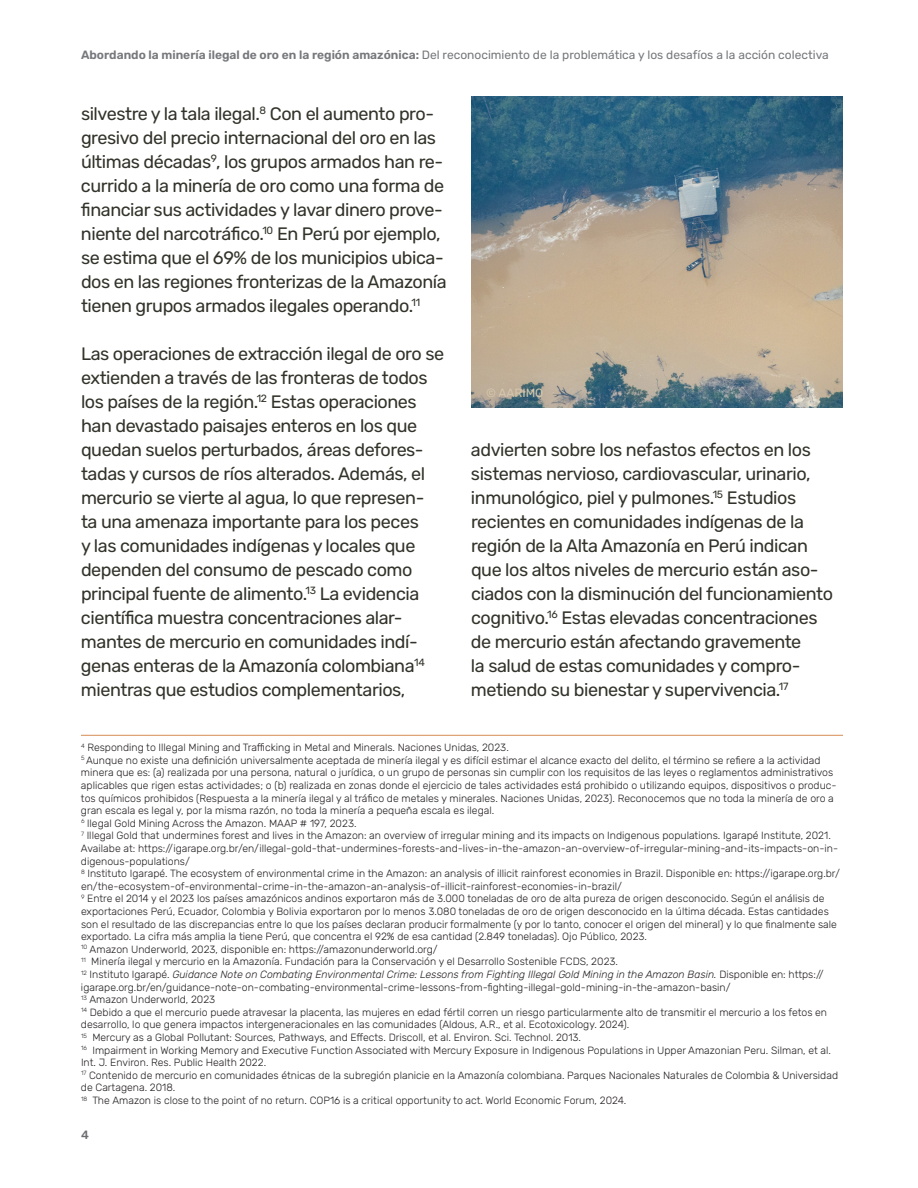
<style>
.page{position:relative;width:918px;height:1188px;background:#fff}
.page>*{position:absolute;margin:0;border:0;box-sizing:border-box;transform-origin:0 0}
.t1{font:18px/24px "Rubik";letter-spacing:-.025em;color:#33332b}
.t2{font:12px "Rubik";color:#76787b}
.t3{font:12px "Rubik";color:#d4c7ad}
.t4{font:500 12px "Rubik";color:#6c6d70}
.t5{font:300 10.5px/12.6px "Rubik";color:#231f20}
.s1{font-weight:600}
.s2{font-style:italic}
</style>
<div class="page">
<hr style="left:81px;top:735px;width:762px;height:1px;background:#d68c54">
<img style="left:471px;top:96px;width:372px;height:312px">
<p class="t2" style="left:81px;top:48px;width:749px"><span class="s1">Abordando la minería ilegal de oro en la región amazónica:</span> Del reconocimiento de la problemática y los desafíos a la acción colectiva</p>
<p class="t1" style="left:81px;top:102px;width:367px">silvestre y la tala ilegal.<sup>8</sup> Con el aumento pro&shy;gresivo del precio internacional del oro en las últimas décadas<sup>9</sup>, los grupos armados han re&shy;currido a la minería de oro como una forma de financiar sus actividades y lavar dinero prove&shy;niente del narcotráfico.<sup>10</sup> En Perú por ejemplo, se estima que el 69% de los municipios ubica&shy;dos en las regiones fronterizas de la Amazonía tienen grupos armados ilegales operando.<sup>11</sup></p>
<p class="t1" style="left:81px;top:342px;width:365px">Las operaciones de extracción ilegal de oro se extienden a través de las fronteras de todos los países de la región.<sup>12</sup> Estas operaciones han devastado paisajes enteros en los que quedan suelos perturbados, áreas defores&shy;tadas y cursos de ríos alterados. Además, el mercurio se vierte al agua, lo que represen&shy;ta una amenaza importante para los peces<br>y las comunidades indígenas y locales que dependen del consumo de pescado como principal fuente de alimento.<sup>13</sup> La evidencia científica muestra concentraciones alar&shy;mantes de mercurio en comunidades indí&shy;genas enteras de la Amazonía colombiana<sup>14 </sup>mientras que estudios complementarios,</p>
<p class="t3" style="left:486px;top:386px;width:59px">© AARIMO</p>
<p class="t1" style="left:471px;top:438px;width:364px">advierten sobre los nefastos efectos en los sistemas nervioso, cardiovascular, urinario, inmunológico, piel y pulmones.<sup>15</sup> Estudios recientes en comunidades indígenas de la región de la Alta Amazonía en Perú indican que los altos niveles de mercurio están aso&shy;ciados con la disminución del funcionamiento cognitivo.<sup>16</sup> Estas elevadas concentraciones de mercurio están afectando gravemente<br>la salud de estas comunidades y compro&shy;metiendo su bienestar y supervivencia.<sup>17</sup></p>
<p class="t5" style="left:81px;top:742px;width:760px"><sup>4</sup> Responding to Illegal Mining and Trafficking in Metal and Minerals. Naciones Unidas, 2023.<br><sup>5</sup> Aunque no existe una definición universalmente aceptada de minería ilegal y es difícil estimar el alcance exacto del delito, el término se refiere a la actividad minera que es: (a) realizada por una persona, natural o jurídica, o un grupo de personas sin cumplir con los requisitos de las leyes o reglamentos administrativos aplicables que rigen estas actividades; o (b) realizada en zonas donde el ejercicio de tales actividades está prohibido o utilizando equipos, dispositivos o produc&shy;tos químicos prohibidos (Respuesta a la minería ilegal y al tráfico de metales y minerales. Naciones Unidas, 2023). Reconocemos que no toda la minería de oro a gran escala es legal y, por la misma razón, no toda la minería a pequeña escala es ilegal.<br><sup>6</sup> llegal Gold Mining Across the Amazon. MAAP # 197, 2023.<br><sup>7</sup> Illegal Gold that undermines forest and lives in the Amazon: an overview of irregular mining and its impacts on Indigenous populations. Igarapé Institute, 2021.<br>Availabe at: https://igarape.org.br/en/illegal-gold-that-undermines-forests-and-lives-in-the-amazon-an-overview-of-irregular-mining-and-its-impacts-on-in&shy;digenous-populations/<br><sup>8</sup> Instituto Igarapé. The ecosystem of environmental crime in the Amazon: an analysis of illicit rainforest economies in Brazil. Disponible en: https://igarape.org.br/ en/the-ecosystem-of-environmental-crime-in-the-amazon-an-analysis-of-illicit-rainforest-economies-in-brazil/<br><sup>9</sup> Entre el 2014 y el 2023 los países amazónicos andinos exportaron más de 3.000 toneladas de oro de alta pureza de origen desconocido. Según el análisis de exportaciones Perú, Ecuador, Colombia y Bolivia exportaron por lo menos 3.080 toneladas de oro de origen desconocido en la última década. Estas cantidades son el resultado de las discrepancias entre lo que los países declaran producir formalmente (y por lo tanto, conocer el origen del mineral) y lo que finalmente sale exportado. La cifra más amplia la tiene Perú, que concentra el 92% de esa cantidad (2.849 toneladas). Ojo Público, 2023.<br><sup>10</sup> Amazon Underworld, 2023, disponible en: https://amazonunderworld.org/<br><sup>11</sup> Minería ilegal y mercurio en la Amazonía. Fundación para la Conservación y el Desarrollo Sostenible FCDS, 2023.<br><sup>12</sup> Instituto Igarapé. <span class="s2">Guidance Note on Combating Environmental Crime: Lessons from Fighting Illegal Gold Mining in the Amazon Basin.</span> Disponible en: https:// igarape.org.br/en/guidance-note-on-combating-environmental-crime-lessons-from-fighting-illegal-gold-mining-in-the-amazon-basin/<br><sup>13</sup> Amazon Underworld, 2023<br><sup>14</sup> Debido a que el mercurio puede atravesar la placenta, las mujeres en edad fértil corren un riesgo particularmente alto de transmitir el mercurio a los fetos en desarrollo, lo que genera impactos intergeneracionales en las comunidades (Aldous, A.R., et al. Ecotoxicology. 2024).<br><sup>15</sup> Mercury as a Global Pollutant: Sources, Pathways, and Effects. Driscoll, et al. Environ. Sci. Technol. 2013.<br><sup>16</sup> Impairment in Working Memory and Executive Function Associated with Mercury Exposure in Indigenous Populations in Upper Amazonian Peru. Silman, et al.<br>Int. J. Environ. Res. Public Health 2022.<br><sup>17</sup> Contenido de mercurio en comunidades étnicas de la subregión planicie en la Amazonía colombiana. Parques Nacionales Naturales de Colombia &amp; Universidad de Cartagena. 2018.<br><sup>18</sup> The Amazon is close to the point of no return. COP16 is a critical opportunity to act. World Economic Forum, 2024.</p>
<p class="t4" style="left:81px;top:1128px;width:9px">4</p>
</div>
